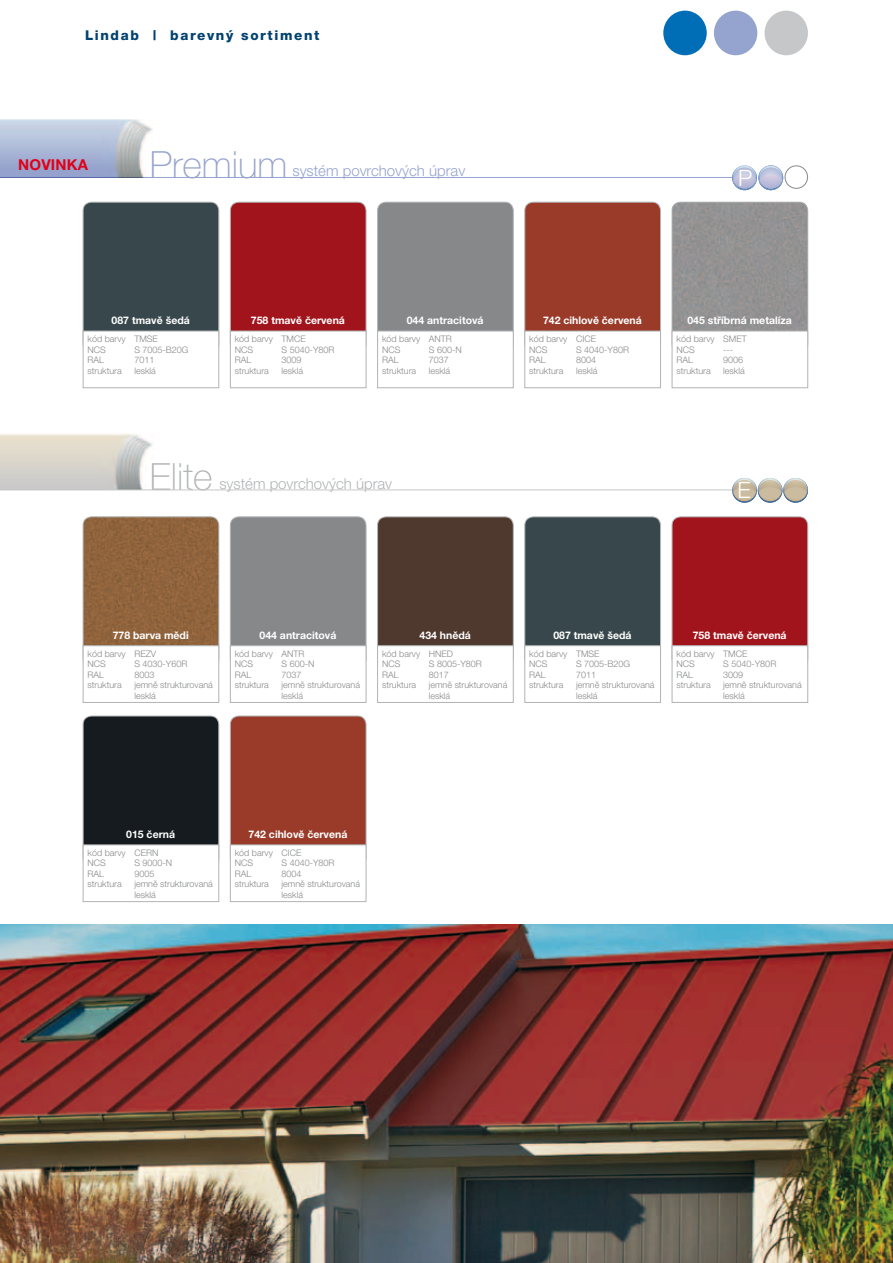
<style>
.page{position:relative;width:893px;height:1263px;background:#fff}
.page>*{position:absolute;margin:0;border:0;box-sizing:border-box;transform-origin:0 0}
.t1{font:100 37.5px "Helvetica Neue CE";color:#95a3cf}
.t2{font:100 37.5px "Helvetica Neue CE";color:#b1b3b4}
.t3{font:300 22.5px "Helvetica Neue LT Pro";color:#fff}
.t4{font:300 15px "Helvetica Neue CE";color:#b1b3b4}
.t5{font:300 15px "Helvetica Neue CE";color:#95a3cf}
.t6{font:700 15px "Helvetica Neue CE";letter-spacing:.01em;color:#e2001a}
.t7{font:800 13.5px "Helvetica Neue CE";letter-spacing:.12em;color:#004270}
.t8{font:700 10.5px "Helvetica Neue CE";color:#fff}
.t9{font:300 9px/10.5px "Helvetica Neue CE";color:#87888a}
</style>
<div class="page">
<div style="left:663px;top:11px;width:44px;height:44px;background:#006eb6;border-radius:50%"></div>
<div style="left:714px;top:11px;width:43px;height:44px;background:#95a3cf;border-radius:50%"></div>
<div style="left:764px;top:11px;width:44px;height:44px;background:#c6c7c9;border-radius:50%"></div>
<div style="left:230px;top:517px;width:136px;height:150px;background:#87888a;border-radius:9px"></div>
<div style="left:230px;top:517px;width:136px;height:150px;border:1px solid #b1b3b4;border-radius:9px"></div>
<div style="left:230px;top:645px;width:136px;height:58px;background:#fff;border:1px solid #b1b3b4"></div>
<img style="left:83px;top:517px;width:136px;height:128px">
<div style="left:83px;top:517px;width:136px;height:150px;border:1px solid #b1b3b4;border-radius:9px"></div>
<div style="left:83px;top:645px;width:136px;height:58px;background:#fff;border:1px solid #b1b3b4"></div>
<img style="left:672px;top:202px;width:136px;height:129px">
<div style="left:672px;top:202px;width:136px;height:151px;border:1px solid #b1b3b4;border-radius:9px"></div>
<div style="left:672px;top:331px;width:136px;height:57px;background:#fff;border:1px solid #b1b3b4"></div>
<div style="left:378px;top:517px;width:135px;height:150px;background:#4f382e;border-radius:9px"></div>
<div style="left:377px;top:517px;width:136px;height:150px;border:1px solid #b1b3b4;border-radius:9px"></div>
<div style="left:377px;top:645px;width:136px;height:58px;background:#fff;border:1px solid #b1b3b4"></div>
<div style="left:83px;top:716px;width:136px;height:150px;background:#151b1f;border-radius:9px"></div>
<div style="left:83px;top:716px;width:136px;height:150px;border:1px solid #b1b3b4;border-radius:9px"></div>
<div style="left:83px;top:845px;width:136px;height:57px;background:#fff;border:1px solid #b1b3b4"></div>
<div style="left:230px;top:716px;width:136px;height:150px;background:#9a3b29;border-radius:9px"></div>
<div style="left:230px;top:716px;width:136px;height:150px;border:1px solid #b1b3b4;border-radius:9px"></div>
<div style="left:230px;top:845px;width:136px;height:57px;background:#fff;border:1px solid #b1b3b4"></div>
<div style="left:83px;top:202px;width:136px;height:150px;background:#38474b;border-radius:9px"></div>
<div style="left:83px;top:202px;width:136px;height:151px;border:1px solid #b1b3b4;border-radius:9px"></div>
<div style="left:83px;top:331px;width:136px;height:57px;background:#fff;border:1px solid #b1b3b4"></div>
<div style="left:525px;top:517px;width:135px;height:150px;background:#38474b;border-radius:9px"></div>
<div style="left:525px;top:517px;width:136px;height:150px;border:1px solid #b1b3b4;border-radius:9px"></div>
<div style="left:525px;top:645px;width:136px;height:58px;background:#fff;border:1px solid #b1b3b4"></div>
<div style="left:230px;top:202px;width:136px;height:150px;background:#a1141c;border-radius:9px"></div>
<div style="left:230px;top:202px;width:136px;height:151px;border:1px solid #b1b3b4;border-radius:9px"></div>
<div style="left:230px;top:331px;width:136px;height:57px;background:#fff;border:1px solid #b1b3b4"></div>
<div style="left:378px;top:202px;width:135px;height:150px;background:#87888a;border-radius:9px"></div>
<div style="left:377px;top:202px;width:136px;height:151px;border:1px solid #b1b3b4;border-radius:9px"></div>
<div style="left:377px;top:331px;width:136px;height:57px;background:#fff;border:1px solid #b1b3b4"></div>
<div style="left:525px;top:202px;width:135px;height:150px;background:#9a3b29;border-radius:9px"></div>
<div style="left:525px;top:202px;width:136px;height:151px;border:1px solid #b1b3b4;border-radius:9px"></div>
<div style="left:525px;top:331px;width:136px;height:57px;background:#fff;border:1px solid #b1b3b4"></div>
<div style="left:672px;top:517px;width:136px;height:150px;background:#a1141c;border-radius:9px"></div>
<div style="left:672px;top:517px;width:136px;height:150px;border:1px solid #b1b3b4;border-radius:9px"></div>
<div style="left:672px;top:645px;width:136px;height:58px;background:#fff;border:1px solid #b1b3b4"></div>
<img style="left:0;top:924px;width:893px;height:339px">
<img style="left:0;top:434px;width:152px;height:55px">
<hr style="left:0;top:489px;width:747px;height:1px;background:#c6c7c9">
<svg style="left:732px;top:478px;width:76px;height:25px"></svg>
<img style="left:758px;top:479px;width:24px;height:10px">
<hr style="left:0;top:177px;width:747px;height:1px;background:#95a3cf">
<img style="left:0;top:119px;width:152px;height:59px">
<div style="left:785px;top:165px;width:23px;height:24px;border:1px solid #87888a;border-radius:50%"></div>
<svg style="left:732px;top:165px;width:51px;height:25px"></svg>
<img style="left:733px;top:166px;width:23px;height:11px">
<h3 class="t7" style="left:85px;top:28px;width:236px">Lindab | barevný sortiment</h3>
<h3 class="t6" style="left:18px;top:157px;width:71px">NOVINKA</h3>
<h1 class="t1" style="left:150px;top:143px;width:139px">Premium</h1>
<h3 class="t5" style="left:292px;top:163px;width:174px">systém povrchových úprav</h3>
<h2 class="t3" style="left:738px;top:164px;width:16px">P</h2>
<p class="t8" style="left:112px;top:314px;width:80px">087 tmavě šedá</p>
<p class="t9" style="left:88px;top:334px;width:72px">kód barvy TMSE<br>NCS</p>
<p class="t9" style="left:134px;top:344px;width:56px">S 7005-B20G</p>
<p class="t8" style="left:251px;top:314px;width:95px">758 tmavě červená</p>
<p class="t9" style="left:235px;top:334px;width:72px">kód barvy TMCE<br>NCS</p>
<p class="t9" style="left:282px;top:344px;width:55px">S 5040-Y80R</p>
<p class="t8" style="left:407px;top:314px;width:78px">044 antracitová</p>
<p class="t9" style="left:382px;top:334px;width:71px">kód barvy ANTR<br>NCS</p>
<p class="t9" style="left:429px;top:344px;width:34px">S 600-N</p>
<p class="t9" style="left:88px;top:355px;width:18px">RAL</p>
<p class="t9" style="left:134px;top:355px;width:22px">7011</p>
<p class="t9" style="left:88px;top:365px;width:36px">struktura</p>
<p class="t9" style="left:134px;top:365px;width:23px">lesklá</p>
<p class="t9" style="left:235px;top:355px;width:18px">RAL</p>
<p class="t9" style="left:282px;top:355px;width:22px">3009</p>
<p class="t9" style="left:235px;top:365px;width:36px">struktura</p>
<p class="t9" style="left:282px;top:365px;width:23px">lesklá</p>
<p class="t9" style="left:382px;top:355px;width:18px">RAL</p>
<p class="t9" style="left:429px;top:355px;width:22px">7037</p>
<p class="t9" style="left:382px;top:365px;width:36px">struktura</p>
<p class="t9" style="left:429px;top:365px;width:23px">lesklá</p>
<p class="t8" style="left:543px;top:314px;width:100px">742 cihlově červená</p>
<p class="t9" style="left:529px;top:334px;width:68px">kód barvy CICE<br>NCS</p>
<p class="t9" style="left:576px;top:344px;width:55px">S 4040-Y80R</p>
<p class="t9" style="left:529px;top:355px;width:18px">RAL</p>
<p class="t9" style="left:576px;top:355px;width:22px">8004</p>
<p class="t9" style="left:529px;top:365px;width:36px">struktura</p>
<p class="t9" style="left:576px;top:365px;width:23px">lesklá</p>
<p class="t8" style="left:687px;top:314px;width:106px">045 stříbrná metalíza</p>
<p class="t9" style="left:676px;top:334px;width:72px">kód barvy SMET<br>NCS</p>
<p class="t9" style="left:723px;top:344px;width:11px">---</p>
<p class="t9" style="left:676px;top:355px;width:18px">RAL</p>
<p class="t9" style="left:723px;top:355px;width:22px">9006</p>
<p class="t9" style="left:676px;top:365px;width:36px">struktura</p>
<p class="t9" style="left:723px;top:365px;width:23px">lesklá</p>
<h1 class="t2" style="left:150px;top:455px;width:64px">Elite</h1>
<h3 class="t4" style="left:219px;top:476px;width:174px">systém povrchových úprav</h3>
<h2 class="t3" style="left:737px;top:477px;width:15px">E</h2>
<p class="t8" style="left:113px;top:629px;width:78px">778 barva mědi</p>
<p class="t9" style="left:88px;top:648px;width:70px">kód barvy REZV<br>NCS</p>
<p class="t9" style="left:134px;top:659px;width:55px">S 4030-Y60R</p>
<p class="t8" style="left:260px;top:629px;width:78px">044 antracitová</p>
<p class="t9" style="left:235px;top:648px;width:71px">kód barvy ANTR<br>NCS</p>
<p class="t9" style="left:282px;top:659px;width:34px">S 600-N</p>
<p class="t8" style="left:419px;top:629px;width:53px">434 hnědá</p>
<p class="t9" style="left:382px;top:648px;width:72px">kód barvy HNED<br>NCS</p>
<p class="t9" style="left:429px;top:659px;width:55px">S 8005-Y80R</p>
<p class="t8" style="left:553px;top:629px;width:80px">087 tmavě šedá</p>
<p class="t9" style="left:529px;top:648px;width:72px">kód barvy TMSE<br>NCS</p>
<p class="t9" style="left:576px;top:659px;width:56px">S 7005-B20G</p>
<p class="t8" style="left:693px;top:629px;width:95px">758 tmavě červená</p>
<p class="t9" style="left:676px;top:648px;width:72px">kód barvy TMCE<br>NCS</p>
<p class="t9" style="left:723px;top:659px;width:55px">S 5040-Y80R</p>
<p class="t9" style="left:88px;top:669px;width:18px">RAL</p>
<p class="t9" style="left:134px;top:669px;width:22px">8003</p>
<p class="t9" style="left:88px;top:680px;width:36px">struktura</p>
<p class="t9" style="left:134px;top:680px;width:80px">jemně strukturovaná lesklá</p>
<p class="t9" style="left:235px;top:669px;width:18px">RAL</p>
<p class="t9" style="left:282px;top:669px;width:22px">7037</p>
<p class="t9" style="left:235px;top:680px;width:36px">struktura</p>
<p class="t9" style="left:282px;top:680px;width:80px">jemně strukturovaná lesklá</p>
<p class="t9" style="left:382px;top:669px;width:18px">RAL</p>
<p class="t9" style="left:429px;top:669px;width:22px">8017</p>
<p class="t9" style="left:382px;top:680px;width:36px">struktura</p>
<p class="t9" style="left:429px;top:680px;width:80px">jemně strukturovaná lesklá</p>
<p class="t9" style="left:529px;top:669px;width:18px">RAL</p>
<p class="t9" style="left:576px;top:669px;width:22px">7011</p>
<p class="t9" style="left:529px;top:680px;width:36px">struktura</p>
<p class="t9" style="left:576px;top:680px;width:80px">jemně strukturovaná lesklá</p>
<p class="t9" style="left:676px;top:669px;width:18px">RAL</p>
<p class="t9" style="left:723px;top:669px;width:22px">3009</p>
<p class="t9" style="left:676px;top:680px;width:36px">struktura</p>
<p class="t9" style="left:723px;top:680px;width:80px">jemně strukturovaná lesklá</p>
<p class="t8" style="left:126px;top:828px;width:51px">015 černá</p>
<p class="t9" style="left:88px;top:848px;width:72px">kód barvy CERN<br>NCS</p>
<p class="t9" style="left:134px;top:858px;width:39px">S 9000-N</p>
<p class="t8" style="left:249px;top:828px;width:100px">742 cihlově červená</p>
<p class="t9" style="left:235px;top:848px;width:68px">kód barvy CICE<br>NCS</p>
<p class="t9" style="left:282px;top:858px;width:55px">S 4040-Y80R</p>
<p class="t9" style="left:88px;top:869px;width:18px">RAL</p>
<p class="t9" style="left:134px;top:869px;width:22px">9005</p>
<p class="t9" style="left:88px;top:879px;width:36px">struktura</p>
<p class="t9" style="left:134px;top:879px;width:80px">jemně strukturovaná lesklá</p>
<p class="t9" style="left:235px;top:869px;width:18px">RAL</p>
<p class="t9" style="left:282px;top:869px;width:22px">8004</p>
<p class="t9" style="left:235px;top:879px;width:36px">struktura</p>
<p class="t9" style="left:282px;top:879px;width:80px">jemně strukturovaná lesklá</p>
</div>
